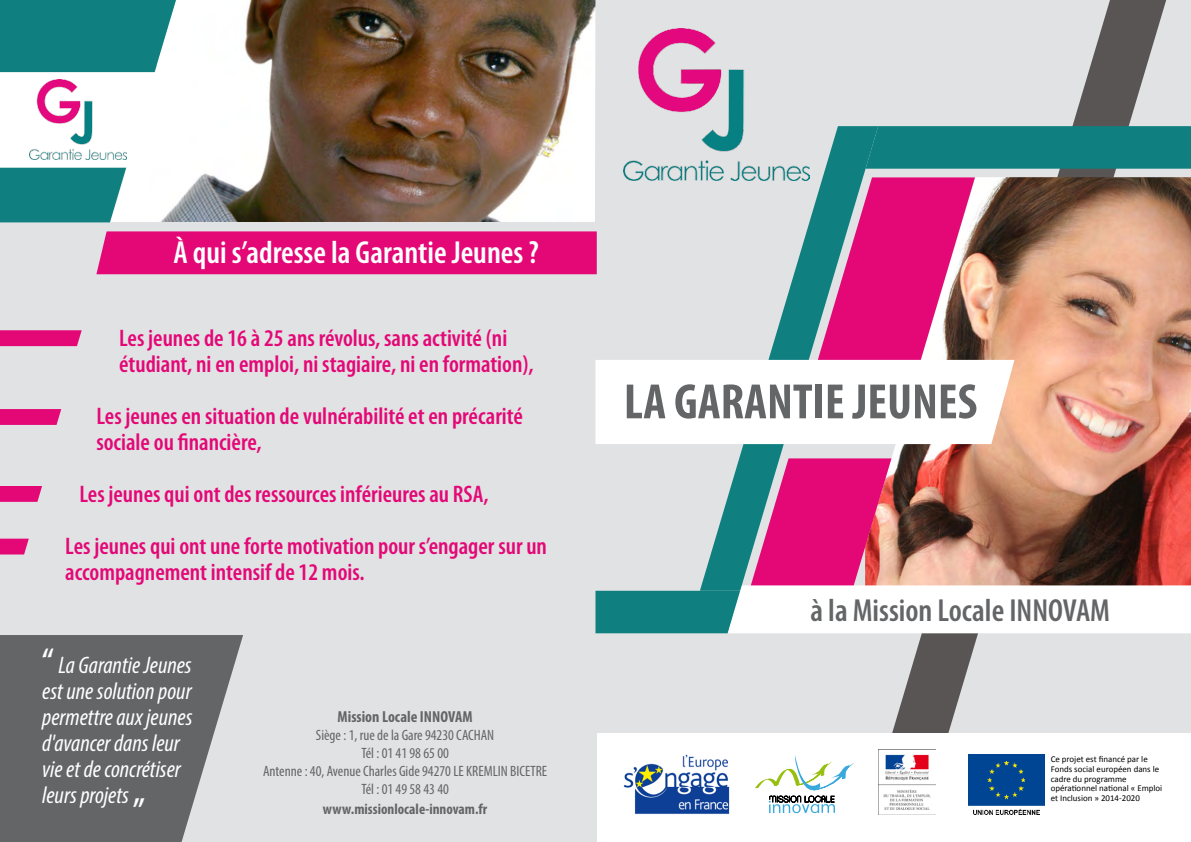
<style>
.page{position:relative;width:1191px;height:842px;background:#fff}
.page>*{position:absolute;margin:0;border:0;box-sizing:border-box;transform-origin:0 0}
.t1{font:700 condensed 50px "Myriad Pro";color:#646567}
.t2{font:600 condensed 32px "Myriad Pro";color:#fff}
.t3{font:600 condensed 32px "Myriad Pro";color:#646567}
.t4{font:600 condensed 24px/26px "Myriad Pro";color:#e40877}
.t5{font:italic condensed 24px/26px "Myriad Pro";color:#fff}
.t6{font:700 condensed 16px "Myriad Pro";color:#646567}
.t7{font:condensed 15px/18px "Myriad Pro";color:#646567;text-align:center}
.t8{font:700 condensed 15px "Myriad Pro";color:#646567}
.t9{font:8.9px/9.6px "Calibri";color:#000}
.s1{font-weight:600;font-style:normal;font-size:36px}
</style>
<div class="page">
<div style="left:595px;top:0;width:596px;height:842px;background:#e1e2e3"></div>
<svg style="left:892px;top:0;width:274px;height:733px"></svg>
<div style="left:0;top:733px;width:1191px;height:109px;background:#fff"></div>
<div style="left:0;top:66px;width:597px;height:776px;background:#e1e2e3"></div>
<svg style="left:0;top:635px;width:243px;height:207px;fill:#646567"></svg>
<svg style="left:0;top:0;width:111px;height:222px"></svg>
<div style="left:96px;top:231px;width:501px;height:43px;background:#e40877"></div>
<img style="left:975px;top:177px;width:216px;height:408px">
<img style="left:878px;top:177px;width:97px;height:408px">
<div style="left:878px;top:126px;width:313px;height:43px;background:#0f807f"></div>
<img style="left:111px;top:0;width:484px;height:222px">
<img style="left:624px;top:28px;width:120px;height:152px">
<img style="left:623px;top:754px;width:107px;height:60px">
<svg style="left:755px;top:755px;width:94px;height:58px"></svg>
<img style="left:968px;top:754px;width:76px;height:61px">
<img style="left:878px;top:749px;width:57px;height:65px">
<svg style="left:0;top:330px;width:82px;height:16px"></svg>
<svg style="left:0;top:409px;width:61px;height:16px"></svg>
<svg style="left:0;top:486px;width:42px;height:16px"></svg>
<svg style="left:0;top:539px;width:29px;height:15px"></svg>
<img style="left:30px;top:80px;width:97px;height:79px">
<svg style="left:595px;top:585px;width:596px;height:48px"></svg>
<svg style="left:700px;top:126px;width:178px;height:465px"></svg>
<div style="left:595px;top:360px;width:419px;height:84px;background:#fff"></div>
<h2 class="t2" style="left:174px;top:234px;width:367px">À qui s’adresse la Garantie Jeunes ?</h2>
<p class="t4" style="left:119px;top:325px;width:416px">Les jeunes de 16 à 25 ans révolus, sans activité (ni étudiant, ni en emploi, ni stagiaire, ni en formation),</p>
<p class="t4" style="left:96px;top:403px;width:428px">Les jeunes en situation de vulnérabilité et en précarité sociale ou financière,</p>
<p class="t4" style="left:65px;top:468px;width:483px;line-height:52px;text-indent:14px">Les jeunes qui ont des ressources inférieures au RSA,<br>Les jeunes qui ont une forte motivation pour s’engager sur un</p>
<p class="t4" style="left:65px;top:559px;width:301px">accompagnement intensif de 12 mois.</p>
<p class="t5" style="left:42px;top:652px;width:152px"><span class="s1">“</span> La Garantie Jeunes est une solution pour permettre aux jeunes d'avancer dans leur vie et de concrétiser leurs projets <span class="s1">„</span></p>
<p class="t6" style="left:337px;top:706px;width:137px">Mission Locale INNOVAM</p>
<p class="t7" style="left:263px;top:726px;width:285px">Siège : 1, rue de la Gare 94230 CACHAN<br>Tél : 01 41 98 65 00<br>Antenne : 40, Avenue Charles Gide 94270 LE KREMLIN BICETRE<br>Tél : 01 49 58 43 40</p>
<p class="t8" style="left:323px;top:799px;width:166px">www.missionlocale-innovam.fr</p>
<h1 class="t1" style="left:624px;top:370px;width:355px">LA GARANTIE JEUNES</h1>
<h2 class="t3" style="left:810px;top:593px;width:301px">à la Mission Locale INNOVAM</h2>
<p class="t9" style="left:1050px;top:755px;width:113px">Ce projet est financé par le<br>Fonds social européen dans le cadre du programme opérationnel national « Emploi et Inclusion » 2014-2020</p>
</div>
